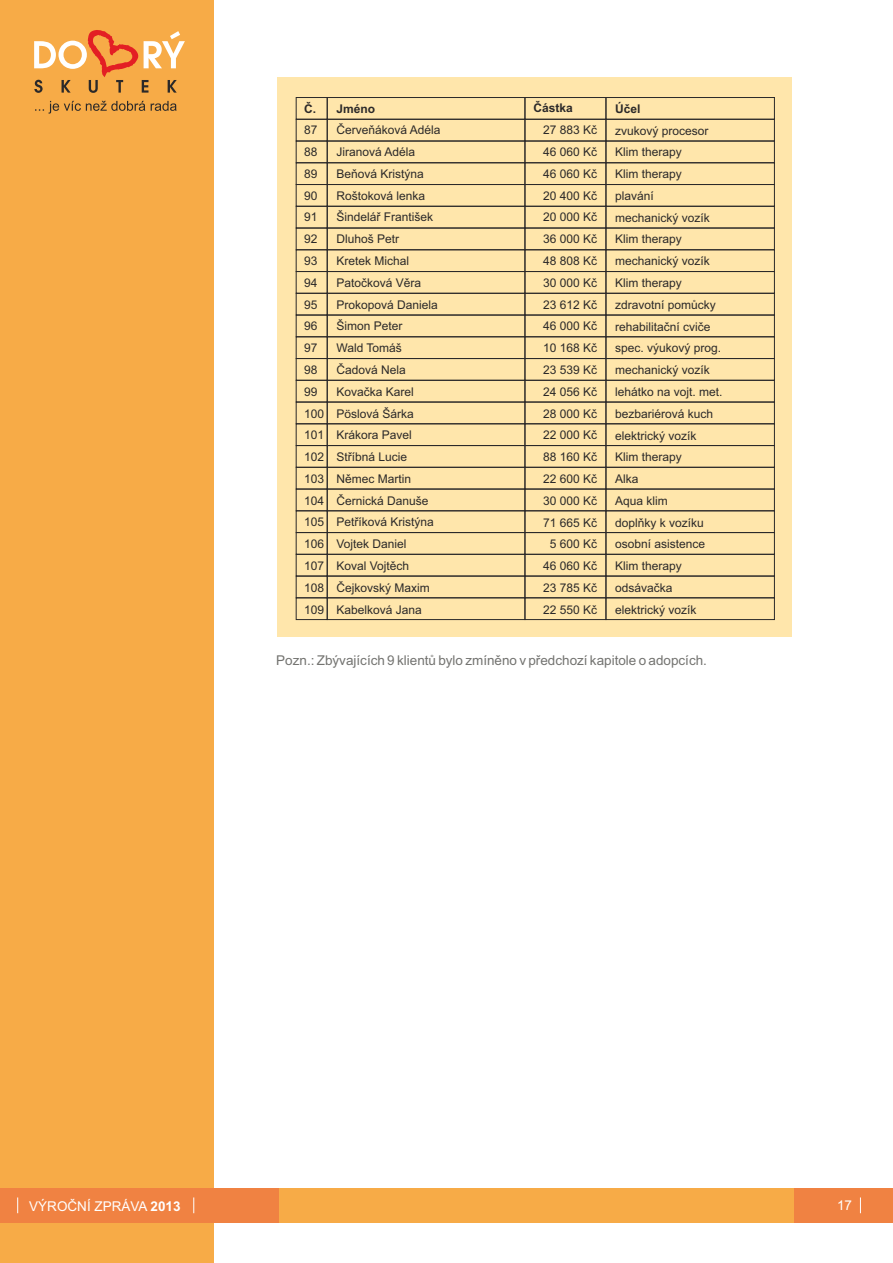
<style>
.page{position:relative;width:893px;height:1263px;background:#fff}
.page>*{position:absolute;margin:0;border:0;box-sizing:border-box;transform-origin:0 0}
.t1{font:13.5px "Arial";color:#737370}
.t2{font:13.5px "Arial";color:#fff}
.t3{font:12px/21.8px "Arial";color:#2b2929}
.t4{font:700 12px "Arial";color:#2b2929}
.s1{font-weight:700}
</style>
<div class="page">
<div style="left:279px;top:1189px;width:521px;height:34px;background:#f7ab47"></div>
<div style="left:795px;top:1189px;width:98px;height:34px;background:#f08242"></div>
<div style="left:0;top:0;width:214px;height:1263px;background:#f7ab47"></div>
<svg style="left:34px;top:30px;width:151px;height:63px"></svg>
<svg style="left:35px;top:101px;width:142px;height:13px"></svg>
<div style="left:0;top:1189px;width:279px;height:34px;background:#f08242"></div>
<svg style="left:860px;top:1197px;width:1px;height:16px"></svg>
<svg style="left:193px;top:1197px;width:1px;height:16px"></svg>
<svg style="left:17px;top:1197px;width:1px;height:16px"></svg>
<div style="left:278px;top:77px;width:514px;height:559px;background:#ffe6ab"></div>
<div style="left:327px;top:97px;width:198px;height:22px;border:1px solid #2b2929"></div>
<div style="left:606px;top:97px;width:169px;height:22px;border:1px solid #2b2929"></div>
<div style="left:525px;top:97px;width:81px;height:22px;border:1px solid #2b2929"></div>
<div style="left:327px;top:119px;width:198px;height:22px;border:1px solid #2b2929"></div>
<div style="left:606px;top:119px;width:169px;height:22px;border:1px solid #2b2929"></div>
<div style="left:525px;top:119px;width:81px;height:22px;border:1px solid #2b2929"></div>
<div style="left:296px;top:97px;width:31px;height:22px;border:1px solid #2b2929"></div>
<div style="left:296px;top:119px;width:31px;height:22px;border:1px solid #2b2929"></div>
<div style="left:327px;top:141px;width:198px;height:22px;border:1px solid #2b2929"></div>
<div style="left:606px;top:141px;width:169px;height:22px;border:1px solid #2b2929"></div>
<div style="left:525px;top:141px;width:81px;height:22px;border:1px solid #2b2929"></div>
<div style="left:296px;top:141px;width:31px;height:22px;border:1px solid #2b2929"></div>
<div style="left:327px;top:184px;width:198px;height:22px;border:1px solid #2b2929"></div>
<div style="left:606px;top:184px;width:169px;height:22px;border:1px solid #2b2929"></div>
<div style="left:525px;top:184px;width:81px;height:22px;border:1px solid #2b2929"></div>
<div style="left:327px;top:206px;width:198px;height:22px;border:1px solid #2b2929"></div>
<div style="left:606px;top:206px;width:169px;height:22px;border:1px solid #2b2929"></div>
<div style="left:525px;top:206px;width:81px;height:22px;border:1px solid #2b2929"></div>
<div style="left:296px;top:184px;width:31px;height:22px;border:1px solid #2b2929"></div>
<div style="left:296px;top:206px;width:31px;height:22px;border:1px solid #2b2929"></div>
<div style="left:327px;top:228px;width:198px;height:22px;border:1px solid #2b2929"></div>
<div style="left:606px;top:228px;width:169px;height:22px;border:1px solid #2b2929"></div>
<div style="left:525px;top:228px;width:81px;height:22px;border:1px solid #2b2929"></div>
<div style="left:296px;top:228px;width:31px;height:22px;border:1px solid #2b2929"></div>
<div style="left:327px;top:271px;width:198px;height:22px;border:1px solid #2b2929"></div>
<div style="left:606px;top:271px;width:169px;height:22px;border:1px solid #2b2929"></div>
<div style="left:525px;top:271px;width:81px;height:22px;border:1px solid #2b2929"></div>
<div style="left:327px;top:293px;width:198px;height:22px;border:1px solid #2b2929"></div>
<div style="left:606px;top:293px;width:169px;height:22px;border:1px solid #2b2929"></div>
<div style="left:525px;top:293px;width:81px;height:22px;border:1px solid #2b2929"></div>
<div style="left:296px;top:271px;width:31px;height:22px;border:1px solid #2b2929"></div>
<div style="left:296px;top:293px;width:31px;height:22px;border:1px solid #2b2929"></div>
<div style="left:327px;top:315px;width:198px;height:22px;border:1px solid #2b2929"></div>
<div style="left:606px;top:315px;width:169px;height:22px;border:1px solid #2b2929"></div>
<div style="left:525px;top:315px;width:81px;height:22px;border:1px solid #2b2929"></div>
<div style="left:296px;top:315px;width:31px;height:22px;border:1px solid #2b2929"></div>
<div style="left:327px;top:358px;width:198px;height:22px;border:1px solid #2b2929"></div>
<div style="left:606px;top:358px;width:169px;height:22px;border:1px solid #2b2929"></div>
<div style="left:525px;top:358px;width:81px;height:22px;border:1px solid #2b2929"></div>
<div style="left:327px;top:380px;width:198px;height:22px;border:1px solid #2b2929"></div>
<div style="left:606px;top:380px;width:169px;height:22px;border:1px solid #2b2929"></div>
<div style="left:525px;top:380px;width:81px;height:22px;border:1px solid #2b2929"></div>
<div style="left:296px;top:358px;width:31px;height:22px;border:1px solid #2b2929"></div>
<div style="left:296px;top:380px;width:31px;height:22px;border:1px solid #2b2929"></div>
<div style="left:327px;top:402px;width:198px;height:22px;border:1px solid #2b2929"></div>
<div style="left:606px;top:402px;width:169px;height:22px;border:1px solid #2b2929"></div>
<div style="left:525px;top:402px;width:81px;height:22px;border:1px solid #2b2929"></div>
<div style="left:296px;top:402px;width:31px;height:22px;border:1px solid #2b2929"></div>
<div style="left:327px;top:445px;width:198px;height:22px;border:1px solid #2b2929"></div>
<div style="left:606px;top:445px;width:169px;height:22px;border:1px solid #2b2929"></div>
<div style="left:525px;top:445px;width:81px;height:22px;border:1px solid #2b2929"></div>
<div style="left:327px;top:467px;width:198px;height:22px;border:1px solid #2b2929"></div>
<div style="left:606px;top:467px;width:169px;height:22px;border:1px solid #2b2929"></div>
<div style="left:525px;top:467px;width:81px;height:22px;border:1px solid #2b2929"></div>
<div style="left:296px;top:445px;width:31px;height:22px;border:1px solid #2b2929"></div>
<div style="left:296px;top:467px;width:31px;height:22px;border:1px solid #2b2929"></div>
<div style="left:327px;top:489px;width:198px;height:22px;border:1px solid #2b2929"></div>
<div style="left:606px;top:489px;width:169px;height:22px;border:1px solid #2b2929"></div>
<div style="left:525px;top:489px;width:81px;height:22px;border:1px solid #2b2929"></div>
<div style="left:296px;top:489px;width:31px;height:22px;border:1px solid #2b2929"></div>
<div style="left:327px;top:532px;width:198px;height:22px;border:1px solid #2b2929"></div>
<div style="left:606px;top:532px;width:169px;height:22px;border:1px solid #2b2929"></div>
<div style="left:525px;top:532px;width:81px;height:22px;border:1px solid #2b2929"></div>
<div style="left:327px;top:554px;width:198px;height:22px;border:1px solid #2b2929"></div>
<div style="left:606px;top:554px;width:169px;height:22px;border:1px solid #2b2929"></div>
<div style="left:525px;top:554px;width:81px;height:22px;border:1px solid #2b2929"></div>
<div style="left:296px;top:532px;width:31px;height:22px;border:1px solid #2b2929"></div>
<div style="left:296px;top:554px;width:31px;height:22px;border:1px solid #2b2929"></div>
<div style="left:327px;top:576px;width:198px;height:22px;border:1px solid #2b2929"></div>
<div style="left:606px;top:576px;width:169px;height:22px;border:1px solid #2b2929"></div>
<div style="left:525px;top:576px;width:81px;height:22px;border:1px solid #2b2929"></div>
<div style="left:327px;top:598px;width:198px;height:22px;border:1px solid #2b2929"></div>
<div style="left:606px;top:598px;width:169px;height:22px;border:1px solid #2b2929"></div>
<div style="left:525px;top:598px;width:81px;height:22px;border:1px solid #2b2929"></div>
<div style="left:296px;top:576px;width:31px;height:22px;border:1px solid #2b2929"></div>
<div style="left:296px;top:598px;width:31px;height:22px;border:1px solid #2b2929"></div>
<p class="t4" style="left:304px;top:104px;width:13px">Č.</p>
<p class="t4" style="left:534px;top:104px;width:41px">Částka</p>
<p class="t3" style="left:304px;top:120px;width:22px">87<br>88<br>89<br>90<br>91<br>92<br>93<br>94<br>95<br>96<br>97<br>98<br>99<br>100<br>101<br>102<br>103<br>104<br>105<br>106<br>107<br>108<br>109</p>
<p class="t4" style="left:336px;top:104px;width:40px">Jméno</p>
<p class="t3" style="left:336px;top:120px;width:106px">Červeňáková Adéla<br>Jiranová Adéla<br>Beňová Kristýna<br>Roštoková lenka<br>Šindelář František<br>Dluhoš Petr<br>Kretek Michal<br>Patočková Věra<br>Prokopová Daniela<br>Šimon Peter<br>Wald Tomáš<br>Čadová Nela<br>Kovačka Karel<br>Pöslová Šárka<br>Krákora Pavel<br>Stříbná Lucie<br>Němec Martin<br>Černická Danuše<br>Petříková Kristýna<br>Vojtek Daniel<br>Koval Vojtěch<br>Čejkovský Maxim<br>Kabelková Jana</p>
<p class="t3" style="left:543px;top:120px;width:56px;text-align:center">27 883 Kč<br>46 060 Kč<br>46 060 Kč<br>20 400 Kč<br>20 000 Kč<br>36 000 Kč<br>48 808 Kč<br>30 000 Kč<br>23 612 Kč<br>46 000 Kč<br>10 168 Kč<br>23 539 Kč<br>24 056 Kč<br>28 000 Kč<br>22 000 Kč<br>88 160 Kč<br>22 600 Kč<br>30 000 Kč<br>71 665 Kč<br>5 600 Kč<br>46 060 Kč<br>23 785 Kč<br>22 550 Kč</p>
<p class="t4" style="left:615px;top:104px;width:27px">Účel</p>
<p class="t3" style="left:615px;top:121px;width:109px">zvukový procesor<br>Klim therapy<br>Klim therapy plavání<br>mechanický vozík<br>Klim therapy mechanický vozík<br>Klim therapy zdravotní pomůcky rehabilitační cviče spec. výukový prog. mechanický vozík lehátko na vojt. met. bezbariérová kuch elektrický vozík<br>Klim therapy<br>Alka<br>Aqua klim<br>doplňky k vozíku osobní asistence<br>Klim therapy odsávačka elektrický vozík</p>
<p class="t1" style="left:276px;top:655px;width:432px">Pozn.: Zbývajících 9 klientů bylo zmíněno v předchozí kapitole o adopcích.</p>
<p class="t2" style="left:29px;top:1201px;width:153px">VÝROČNÍ ZPRÁVA <span class="s1">2013</span></p>
<p class="t2" style="left:837px;top:1200px;width:17px">17</p>
</div>
